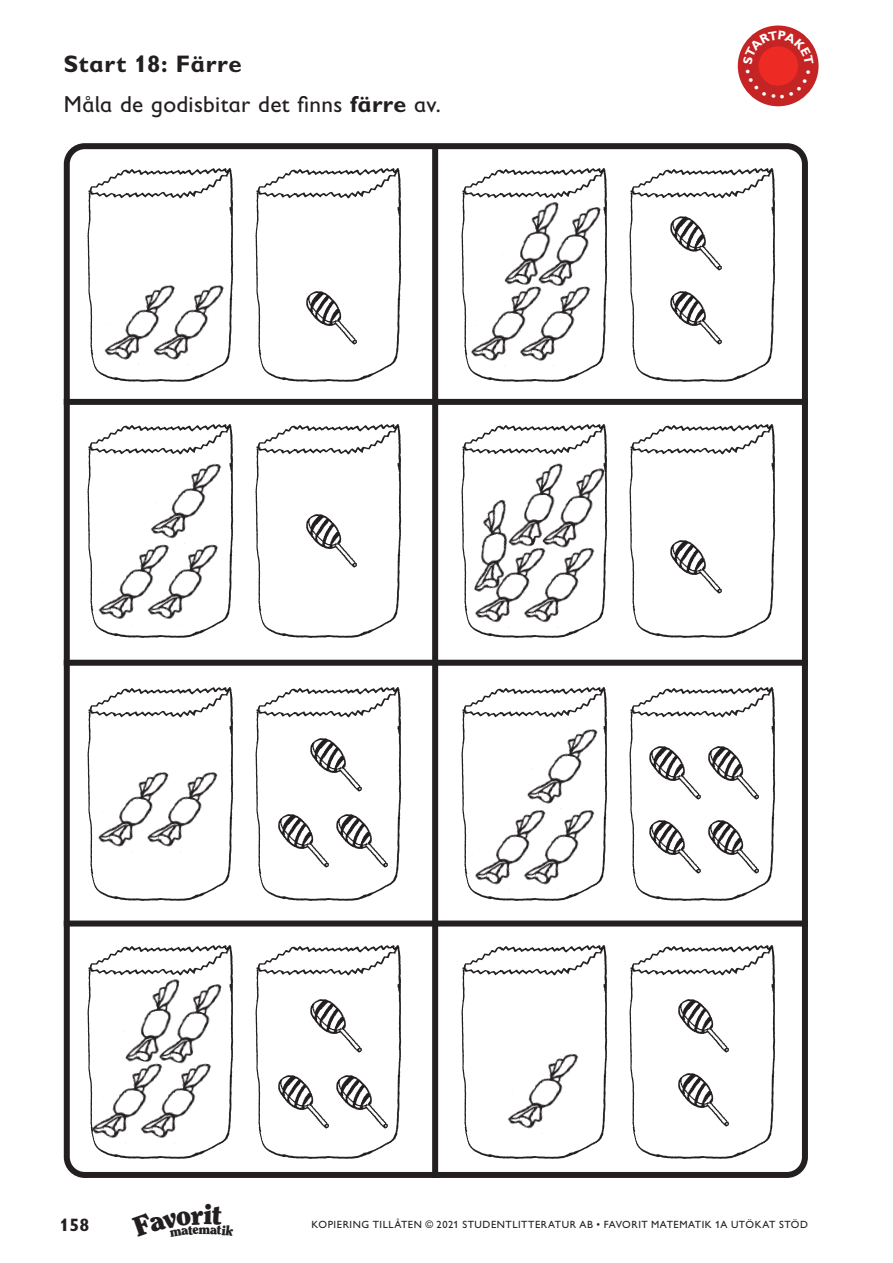
<style>
.page{position:relative;width:893px;height:1263px;background:#fff}
.page>*{position:absolute;margin:0;border:0;box-sizing:border-box;transform-origin:0 0}
.t1{font:700 24px "Gill Sans Infant Std";letter-spacing:.02em;color:#231f20}
.t2{font:23.25px "Gill Sans Infant Std";letter-spacing:.015em;color:#231f20}
.t3{font:700 18px "Gill Sans Infant Std";color:#231f20}
.t4{font:900 13.35px "Clearface";color:#231f20}
.t5{font:10.5px "Gill Sans Infant Std";letter-spacing:.05em;color:#231f20}
.s1{font-weight:700}
</style>
<div class="page">
<div style="left:738px;top:26px;width:81px;height:80px;background:#c42424;border-radius:50%"></div>
<div style="left:64px;top:143px;width:744px;height:1035px;border:6px solid #231f20;border-radius:18px"></div>
<img style="left:461px;top:168px;width:147px;height:214px">
<img style="left:629px;top:168px;width:147px;height:214px">
<img style="left:461px;top:424px;width:146px;height:214px">
<img style="left:629px;top:424px;width:147px;height:214px">
<img style="left:461px;top:687px;width:147px;height:214px">
<img style="left:629px;top:687px;width:147px;height:214px">
<img style="left:461px;top:945px;width:147px;height:214px">
<img style="left:629px;top:945px;width:147px;height:214px">
<img style="left:67px;top:159px;width:167px;height:228px">
<img style="left:255px;top:168px;width:147px;height:214px">
<img style="left:67px;top:416px;width:167px;height:228px">
<img style="left:255px;top:424px;width:147px;height:214px">
<img style="left:67px;top:679px;width:167px;height:228px">
<img style="left:255px;top:687px;width:147px;height:214px">
<img style="left:67px;top:936px;width:167px;height:229px">
<img style="left:255px;top:945px;width:147px;height:214px">
<img style="left:302px;top:283px;width:59px;height:66px">
<img style="left:666px;top:283px;width:59px;height:66px">
<img style="left:666px;top:209px;width:59px;height:66px">
<img style="left:666px;top:533px;width:59px;height:66px">
<img style="left:645px;top:812px;width:118px;height:66px">
<img style="left:645px;top:738px;width:118px;height:66px">
<img style="left:674px;top:1065px;width:59px;height:67px">
<img style="left:674px;top:991px;width:59px;height:67px">
<img style="left:274px;top:1067px;width:117px;height:66px">
<img style="left:306px;top:991px;width:59px;height:67px">
<img style="left:274px;top:806px;width:117px;height:66px">
<img style="left:306px;top:730px;width:59px;height:67px">
<img style="left:302px;top:506px;width:59px;height:66px">
<img style="left:96px;top:267px;width:49px;height:107px">
<img style="left:145px;top:267px;width:85px;height:107px">
<img style="left:89px;top:754px;width:49px;height:106px">
<img style="left:138px;top:754px;width:86px;height:106px">
<img style="left:499px;top:1035px;width:85px;height:107px">
<img style="left:90px;top:526px;width:49px;height:107px">
<img style="left:139px;top:526px;width:85px;height:107px">
<img style="left:142px;top:445px;width:85px;height:107px">
<img style="left:466px;top:792px;width:49px;height:106px">
<img style="left:515px;top:792px;width:86px;height:106px">
<img style="left:518px;top:711px;width:86px;height:106px">
<img style="left:466px;top:602px;width:49px;height:34px">
<img style="left:515px;top:557px;width:86px;height:79px">
<img style="left:536px;top:457px;width:72px;height:100px">
<img style="left:499px;top:456px;width:72px;height:97px">
<img style="left:461px;top:490px;width:75px;height:112px">
<img style="left:462px;top:268px;width:49px;height:107px">
<img style="left:511px;top:292px;width:86px;height:83px">
<img style="left:531px;top:195px;width:75px;height:100px">
<img style="left:495px;top:195px;width:72px;height:97px">
<img style="left:83px;top:1045px;width:49px;height:107px">
<img style="left:132px;top:1069px;width:85px;height:83px">
<img style="left:151px;top:972px;width:76px;height:100px">
<img style="left:116px;top:972px;width:71px;height:97px">
<div style="left:64px;top:660px;width:744px;height:6px;background:#231f20"></div>
<div style="left:64px;top:399px;width:744px;height:6px;background:#231f20"></div>
<div style="left:64px;top:920px;width:744px;height:6px;background:#231f20"></div>
<div style="left:432px;top:147px;width:6px;height:1031px;background:#231f20"></div>
<svg style="left:743px;top:31px;width:70px;height:68px"></svg>
<h1 class="t1" style="left:64px;top:49px;width:180px">Start 18: Färre</h1>
<h2 class="t2" style="left:64px;top:91px;width:379px">Måla de godisbitar det finns <span class="s1">färre</span> av.</h2>
<h3 class="t3" style="left:60px;top:1214px;width:31px">158</h3>
<p class="t5" style="left:312px;top:1219px;width:498px">KOPIERING TILLÅTEN © 2021 STUDENTLITTERATUR AB • FAVORIT MATEMATIK 1A UTÖKAT STÖD</p>
<p class="t4" style="left:198px;top:1221px;width:13px">m</p>
</div>
